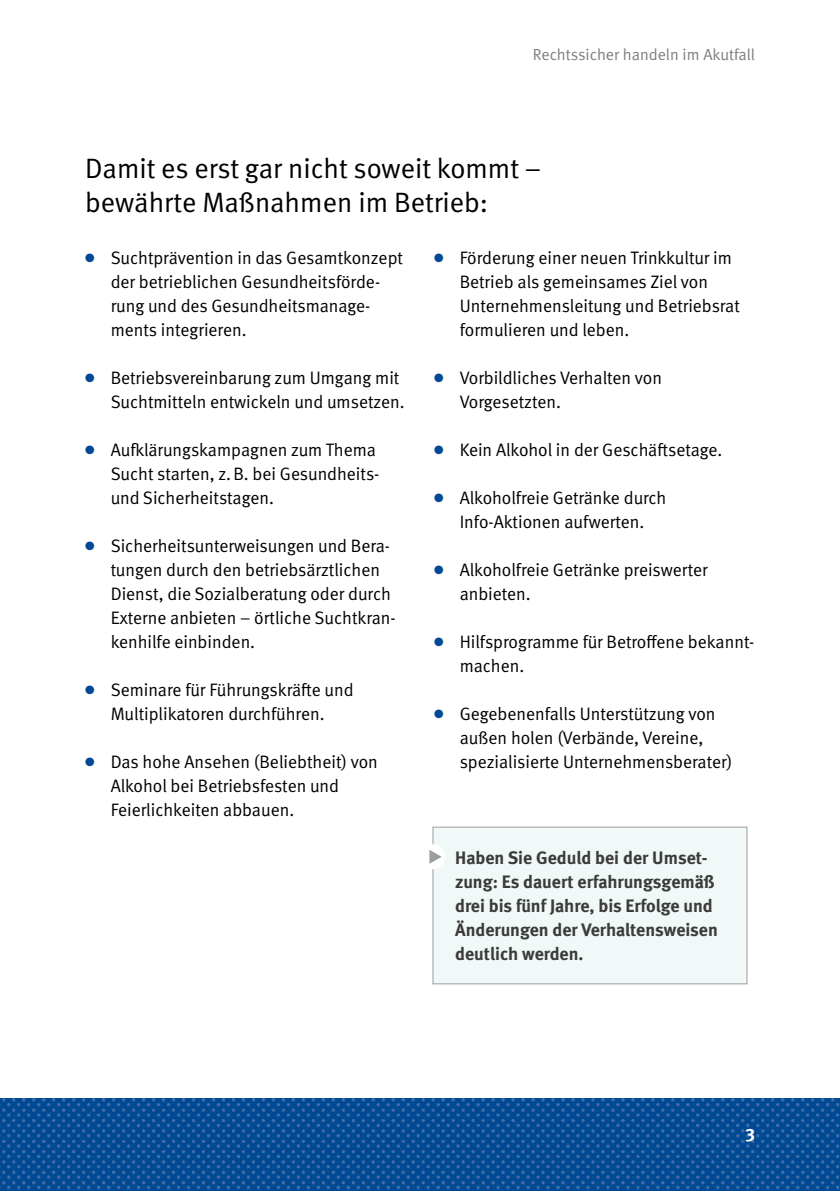
<style>
.page{position:relative;width:840px;height:1191px;background:#fff}
.page>*{position:absolute;margin:0;border:0;box-sizing:border-box;transform-origin:0 0}
.DGUV_Untertitel{font:28px/33.6px "DGUV Meta";color:#000}
.Grundschrift{font:18px/24px "DGUV Meta";color:#000}
.Grundschrift-2{font:700 18px/24px "DGUV Meta";color:#3b3b3a}
.Zwischentitel{font:700 18px "DGUV Meta";color:#fff}
.Ueberschrift{font:16px "DGUV Meta";color:#7c7e7f}
.s1{color:#004a93}
</style>
<div class="page">
<img style="left:0;top:1098px;width:839px;height:93px">
<div style="left:432px;top:826px;width:315px;height:158px;background:#f1f8f8;border:1px solid #9b9d9f"></div>
<div style="left:420px;top:844px;width:24px;height:25px;background:#fff;border-radius:50%"></div>
<svg style="left:429px;top:850px;width:12px;height:14px"></svg>
<p class="Ueberschrift" style="left:532px;top:45px;width:223px">Rechtssicher handeln im Akutfall</p>
<p class="DGUV_Untertitel" style="left:85px;top:152px;width:457px">Damit es erst gar nicht soweit kommt – bewährte Maßnahmen im Betrieb:</p>
<p class="Grundschrift" style="left:111px;top:246px;width:294px;text-indent:-26px"><span class="s1">●</span> Suchtprävention in das Gesamtkonzept der betrieblichen Gesundheitsförde&shy;rung und des Gesundheitsmanage&shy;ments integrieren.</p>
<p class="Grundschrift" style="left:85px;top:366px;width:321px;text-align:right"><span class="s1">●</span> Betriebsvereinbarung zum Umgang mit<br>Suchtmitteln entwickeln und umsetzen.</p>
<p class="Grundschrift" style="left:111px;top:438px;width:270px;text-indent:-26px"><span class="s1">●</span> Aufklärungskampagnen zum Thema<br>Sucht starten, z.B. bei Gesundheits&shy;und Sicherheitstagen.</p>
<p class="Grundschrift" style="left:111px;top:534px;width:286px;text-indent:-26px"><span class="s1">●</span> Sicherheitsunterweisungen und Bera&shy;tungen durch den betriebsärztlichen Dienst, die Sozialberatung oder durch Externe anbieten – örtliche Suchtkran&shy;kenhilfe einbinden.</p>
<p class="Grundschrift" style="left:85px;top:678px;width:270px;text-align:center"><span class="s1">●</span> Seminare für Führungskräfte und<br>Multiplikatoren durchführen.</p>
<p class="Grundschrift" style="left:111px;top:750px;width:268px;text-indent:-26px"><span class="s1">●</span> Das hohe Ansehen (Beliebtheit) von<br>Alkohol bei Betriebsfesten und<br>Feierlichkeiten abbauen.</p>
<p class="Grundschrift" style="left:459px;top:246px;width:281px;text-indent:-26px"><span class="s1">●</span> Förderung einer neuen Trinkkultur im Betrieb als gemeinsames Ziel von Unternehmensleitung und Betriebsrat formulieren und leben.</p>
<p class="Grundschrift" style="left:459px;top:366px;width:204px;text-indent:-26px"><span class="s1">●</span> Vorbildliches Verhalten von<br>Vorgesetzten.</p>
<p class="Grundschrift" style="left:434px;top:438px;width:289px"><span class="s1">●</span> Kein Alkohol in der Geschäftsetage.</p>
<p class="Grundschrift" style="left:434px;top:486px;width:234px;text-align:center"><span class="s1">●</span> Alkoholfreie Getränke durch<br>Info-Aktionen aufwerten.</p>
<p class="Grundschrift" style="left:459px;top:558px;width:249px;text-indent:-26px"><span class="s1">●</span> Alkoholfreie Getränke preiswerter anbieten.</p>
<p class="Grundschrift" style="left:459px;top:630px;width:296px;text-indent:-26px"><span class="s1">●</span> Hilfsprogramme für Betroffene bekannt&shy;machen.</p>
<p class="Grundschrift" style="left:459px;top:702px;width:274px;text-indent:-26px"><span class="s1">●</span> Gegebenenfalls Unterstützung von außen holen (Verbände, Vereine, spezialisierte Unternehmensberater)</p>
<p class="Grundschrift-2" style="left:455px;top:846px;width:264px">Haben Sie Geduld bei der Umset&shy;zung: Es dauert erfahrungsgemäß drei bis fünf Jahre, bis Erfolge und<br>Änderungen der Verhaltensweisen deutlich werden.</p>
<p class="Zwischentitel" style="left:745px;top:1123px;width:11px">3</p>
</div>
